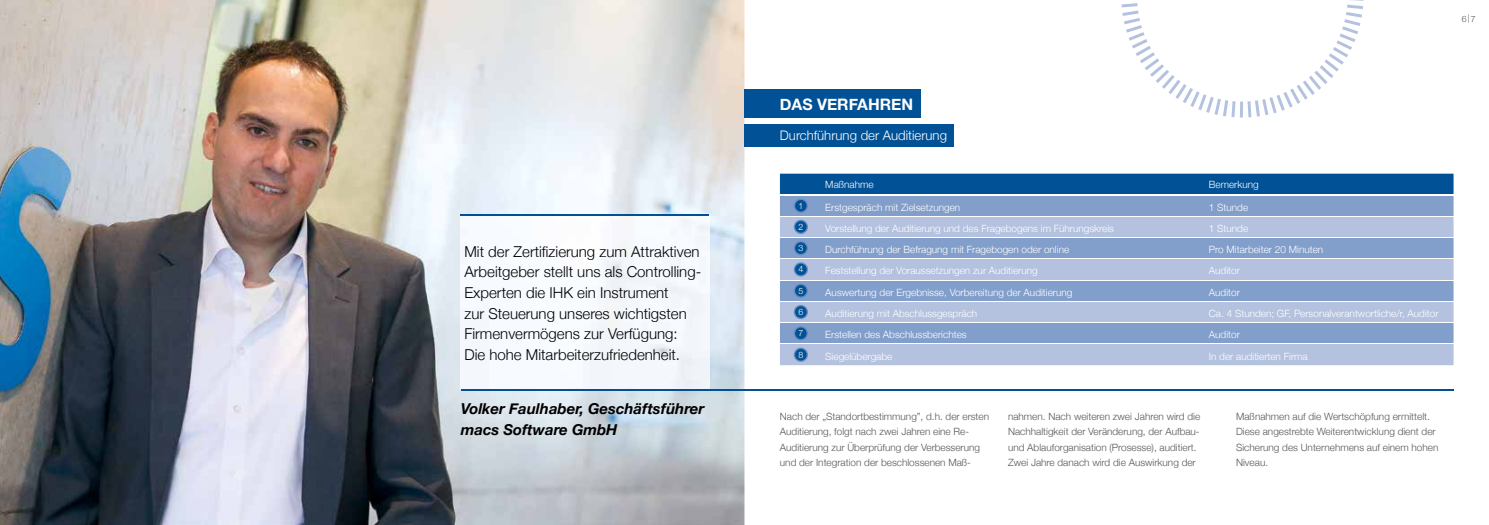
<style>
.page{position:relative;width:1489px;height:525px;background:#fff}
.page>*{position:absolute;margin:0;border:0;box-sizing:border-box;transform-origin:0 0}
.t1{font:700 15.75px "Helvetica Neue";color:#fff}
.t2{font:300 15px/20.6px "Helvetica Neue";color:#000}
.t3{font:italic 700 15px/20.6px "Helvetica Neue";color:#000}
.t4{font:300 13.12px "Helvetica Neue";color:#fff}
.t5{font:300 10px "Helvetica Neue";color:#fff}
.t6{font:300 10px/15px "Helvetica Neue";color:#565655}
.t7{font:300 8.75px "Helvetica Neue";color:#fff}
.t8{font:300 8.75px "Helvetica Neue";color:#565655}
</style>
<div class="page">
<img style="left:0;top:0;width:744px;height:524px">
<div style="left:744px;top:89px;width:177px;height:28px;background:#005195"></div>
<div style="left:744px;top:124px;width:210px;height:23px;background:#005195"></div>
<div style="left:780px;top:173px;width:673px;height:21px;background:#005195"></div>
<div style="left:780px;top:196px;width:673px;height:20px;background:#829eca"></div>
<svg style="left:780px;top:217px;width:673px;height:148px;fill:#b4c2df"></svg>
<hr style="left:780px;top:237px;width:41px;height:1px;background:#fff">
<hr style="left:821px;top:237px;width:384px;height:1px;background:#fff">
<hr style="left:1205px;top:237px;width:248px;height:1px;background:#fff">
<hr style="left:780px;top:258px;width:41px;height:1px;background:#fff">
<hr style="left:821px;top:258px;width:384px;height:1px;background:#fff">
<hr style="left:1205px;top:258px;width:248px;height:1px;background:#fff">
<hr style="left:780px;top:279px;width:41px;height:1px;background:#fff">
<hr style="left:821px;top:279px;width:384px;height:1px;background:#fff">
<hr style="left:1205px;top:279px;width:248px;height:1px;background:#fff">
<hr style="left:780px;top:301px;width:41px;height:1px;background:#fff">
<hr style="left:821px;top:301px;width:384px;height:1px;background:#fff">
<hr style="left:1205px;top:301px;width:248px;height:1px;background:#fff">
<hr style="left:780px;top:322px;width:41px;height:1px;background:#fff">
<hr style="left:821px;top:322px;width:384px;height:1px;background:#fff">
<hr style="left:1205px;top:322px;width:248px;height:1px;background:#fff">
<hr style="left:780px;top:343px;width:41px;height:1px;background:#fff">
<hr style="left:821px;top:343px;width:384px;height:1px;background:#fff">
<hr style="left:1205px;top:343px;width:248px;height:1px;background:#fff">
<svg style="left:793px;top:198px;width:15px;height:15px"></svg>
<div style="left:795px;top:200px;width:11px;height:11px;background:#005195;border-radius:50%"></div>
<svg style="left:793px;top:219px;width:15px;height:15px"></svg>
<div style="left:795px;top:221px;width:11px;height:11px;background:#005195;border-radius:50%"></div>
<svg style="left:793px;top:241px;width:15px;height:14px"></svg>
<div style="left:795px;top:242px;width:11px;height:12px;background:#005195;border-radius:50%"></div>
<svg style="left:793px;top:262px;width:15px;height:14px"></svg>
<div style="left:795px;top:263px;width:11px;height:12px;background:#005195;border-radius:50%"></div>
<svg style="left:793px;top:283px;width:15px;height:15px"></svg>
<div style="left:795px;top:285px;width:11px;height:11px;background:#005195;border-radius:50%"></div>
<svg style="left:793px;top:305px;width:15px;height:14px"></svg>
<div style="left:795px;top:306px;width:11px;height:11px;background:#005195;border-radius:50%"></div>
<svg style="left:793px;top:326px;width:15px;height:14px"></svg>
<div style="left:795px;top:327px;width:11px;height:12px;background:#005195;border-radius:50%"></div>
<svg style="left:793px;top:347px;width:15px;height:14px"></svg>
<div style="left:795px;top:349px;width:11px;height:11px;background:#005195;border-radius:50%"></div>
<svg style="left:1121px;top:0;width:242px;height:117px"></svg>
<img style="left:461px;top:215px;width:248px;height:173px">
<hr style="left:461px;top:213px;width:248px;height:2px;background:#005195">
<hr style="left:461px;top:388px;width:992px;height:2px;background:#005195">
<h2 class="t2" style="left:464px;top:240px;width:238px">Mit der Zertifizierung zum Attraktiven Arbeitgeber stellt uns als Controlling-Experten die IHK ein Instrument<br>zur Steuerung unseres wichtigsten Firmenvermögens zur Verfügung:<br>Die hohe Mitarbeiterzufriedenheit.</h2>
<h2 class="t3" style="left:461px;top:398px;width:245px">Volker Faulhaber, Geschäftsführer macs Software GmbH</h2>
<p class="t8" style="left:1461px;top:12px;width:15px">6 | 7</p>
<h1 class="t1" style="left:780px;top:90px;width:135px">DAS VERFAHREN</h1>
<h3 class="t4" style="left:780px;top:125px;width:168px">Durchführung der Auditierung</h3>
<p class="t5" style="left:825px;top:176px;width:50px">Maßnahme</p>
<p class="t5" style="left:1208px;top:176px;width:51px">Bemerkung</p>
<p class="t7" style="left:798px;top:198px;width:6px">1</p>
<p class="t5" style="left:825px;top:199px;width:136px">Erstgespräch mit Zielsetzungen</p>
<p class="t5" style="left:1208px;top:199px;width:41px">1 Stunde</p>
<p class="t7" style="left:798px;top:219px;width:6px">2</p>
<p class="t5" style="left:825px;top:220px;width:290px">Vorstellung der Auditierung und des Fragebogens im Führungskreis</p>
<p class="t5" style="left:1208px;top:220px;width:41px">1 Stunde</p>
<p class="t7" style="left:798px;top:241px;width:6px">3</p>
<p class="t5" style="left:825px;top:241px;width:245px">Durchführung der Befragung mit Fragebogen oder online</p>
<p class="t5" style="left:1208px;top:241px;width:116px">Pro Mitarbeiter 20 Minuten</p>
<p class="t7" style="left:798px;top:262px;width:6px">4</p>
<p class="t5" style="left:825px;top:262px;width:214px">Feststellung der Voraussetzungen zur Auditierung</p>
<p class="t5" style="left:1208px;top:262px;width:32px">Auditor</p>
<p class="t7" style="left:798px;top:283px;width:6px">5</p>
<p class="t5" style="left:825px;top:284px;width:248px">Auswertung der Ergebnisse, Vorbereitung der Auditierung</p>
<p class="t5" style="left:1208px;top:284px;width:32px">Auditor</p>
<p class="t7" style="left:798px;top:304px;width:6px">6</p>
<p class="t5" style="left:825px;top:305px;width:153px">Auditierung mit Abschlussgespräch</p>
<p class="t5" style="left:1208px;top:305px;width:231px">Ca. 4 Stunden; GF, Personalverantwortliche/r, Auditor</p>
<p class="t7" style="left:798px;top:326px;width:6px">7</p>
<p class="t5" style="left:825px;top:326px;width:143px">Erstellen des Abschlussberichtes</p>
<p class="t5" style="left:1208px;top:326px;width:32px">Auditor</p>
<p class="t7" style="left:798px;top:347px;width:6px">8</p>
<p class="t5" style="left:825px;top:348px;width:69px">Siegelübergabe</p>
<p class="t5" style="left:1208px;top:348px;width:100px">In der auditierten Firma</p>
<p class="t6" style="left:780px;top:408px;width:211px">Nach der „Standortbestimmung”, d.h. der ersten Auditierung, folgt nach zwei Jahren eine Re-Auditierung zur Überprüfung der Verbesserung und der Integration der beschlossenen Maß-</p>
<p class="t6" style="left:1007px;top:408px;width:194px">nahmen. Nach weiteren zwei Jahren wird die Nachhaltigkeit der Veränderung, der Aufbau&shy;und Ablauforganisation (Prosesse), auditiert.<br>Zwei Jahre danach wird die Auswirkung der</p>
<p class="t6" style="left:1235px;top:408px;width:204px">Maßnahmen auf die Wertschöpfung ermittelt.<br>Diese angestrebte Weiterentwicklung dient der Sicherung des Unternehmens auf einem hohen Niveau.</p>
</div>
